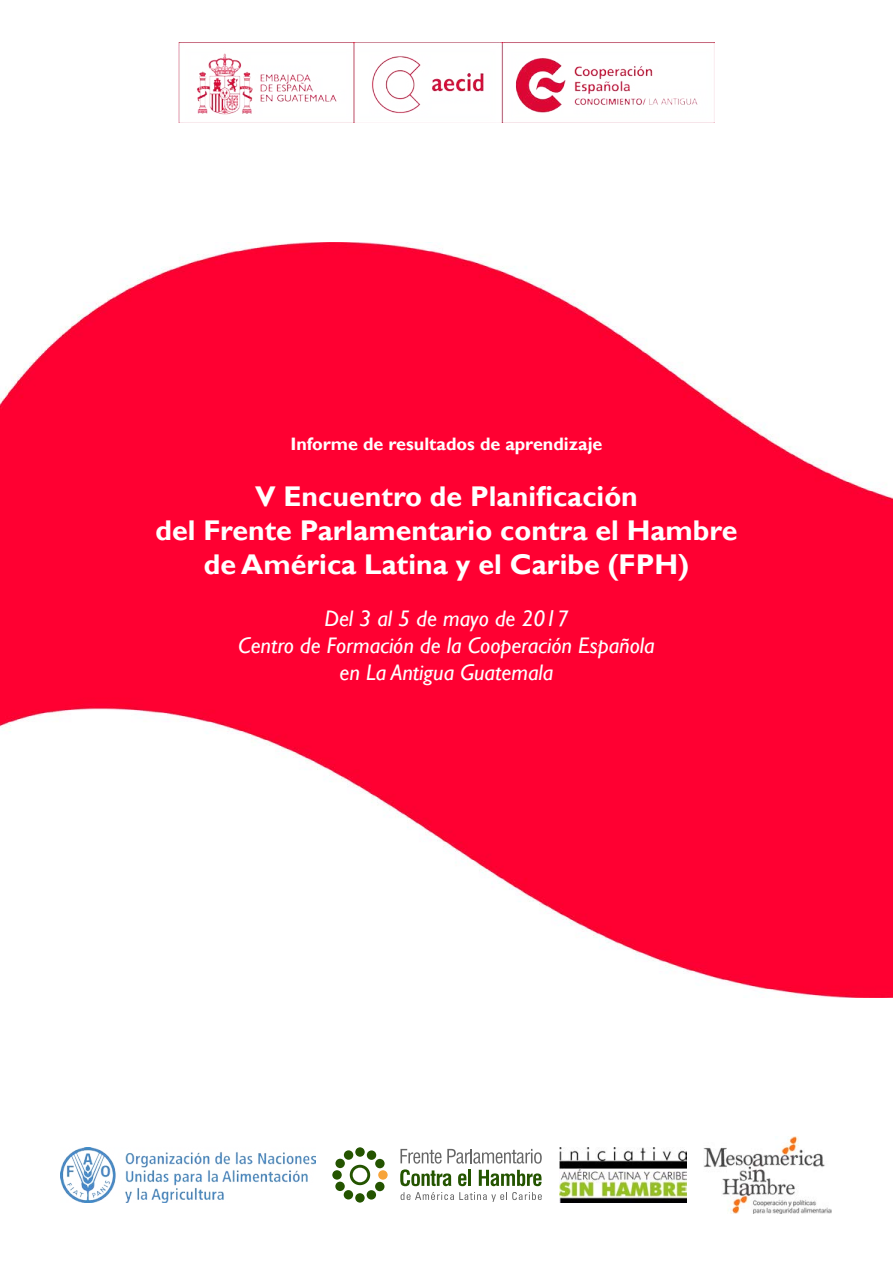
<style>
.page{position:relative;width:893px;height:1263px;background:#fff}
.page>*{position:absolute;margin:0;border:0;box-sizing:border-box;transform-origin:0 0}
.t1{font:700 28.5px/34.2px "Gill Sans";color:#fff;text-align:center}
.t2{font:italic 22.5px/27px "Gill Sans";color:#fff;text-align:center}
.t3{font:700 18px "Gill Sans";color:#fff}
</style>
<div class="page">
<img style="left:1px;top:243px;width:891px;height:755px">
<img style="left:179px;top:43px;width:535px;height:79px">
<img style="left:60px;top:1147px;width:255px;height:55px">
<svg style="left:350px;top:1165px;width:20px;height:20px"></svg>
<div style="left:353px;top:1168px;width:14px;height:14px;background:#fff;border-radius:50%"></div>
<svg style="left:355px;top:1147px;width:10px;height:10px"></svg>
<svg style="left:378px;top:1170px;width:10px;height:10px"></svg>
<div style="left:375px;top:1159px;width:10px;height:9px;background:#245400;border-radius:50%"></div>
<div style="left:367px;top:1150px;width:9px;height:10px;background:#245400;border-radius:50%"></div>
<div style="left:332px;top:1170px;width:10px;height:9px;background:#245400;border-radius:50%"></div>
<div style="left:344px;top:1150px;width:9px;height:10px;background:#245400;border-radius:50%"></div>
<div style="left:335px;top:1159px;width:10px;height:9px;background:#245400;border-radius:50%"></div>
<div style="left:355px;top:1193px;width:10px;height:9px;background:#245400;border-radius:50%"></div>
<div style="left:335px;top:1182px;width:10px;height:9px;background:#245400;border-radius:50%"></div>
<div style="left:344px;top:1190px;width:9px;height:9px;background:#245400;border-radius:50%"></div>
<div style="left:367px;top:1190px;width:9px;height:9px;background:#245400;border-radius:50%"></div>
<div style="left:375px;top:1182px;width:9px;height:9px;background:#245400;border-radius:50%"></div>
<svg style="left:400px;top:1149px;width:142px;height:37px"></svg>
<svg style="left:401px;top:1192px;width:141px;height:10px"></svg>
<img style="left:559px;top:1147px;width:127px;height:55px">
<img style="left:703px;top:1137px;width:129px;height:76px">
<p class="t3" style="left:290px;top:433px;width:314px">Informe de resultados de aprendizaje</p>
<p class="t1" style="left:155px;top:480px;width:583px">V Encuentro de Planificación<br>del Frente Parlamentario contra el Hambre de América Latina y el Caribe (FPH)</p>
<p class="t2" style="left:238px;top:605px;width:418px">Del 3 al 5 de mayo de 2017<br>Centro de Formación de la Cooperación Española en La Antigua Guatemala</p>
</div>
